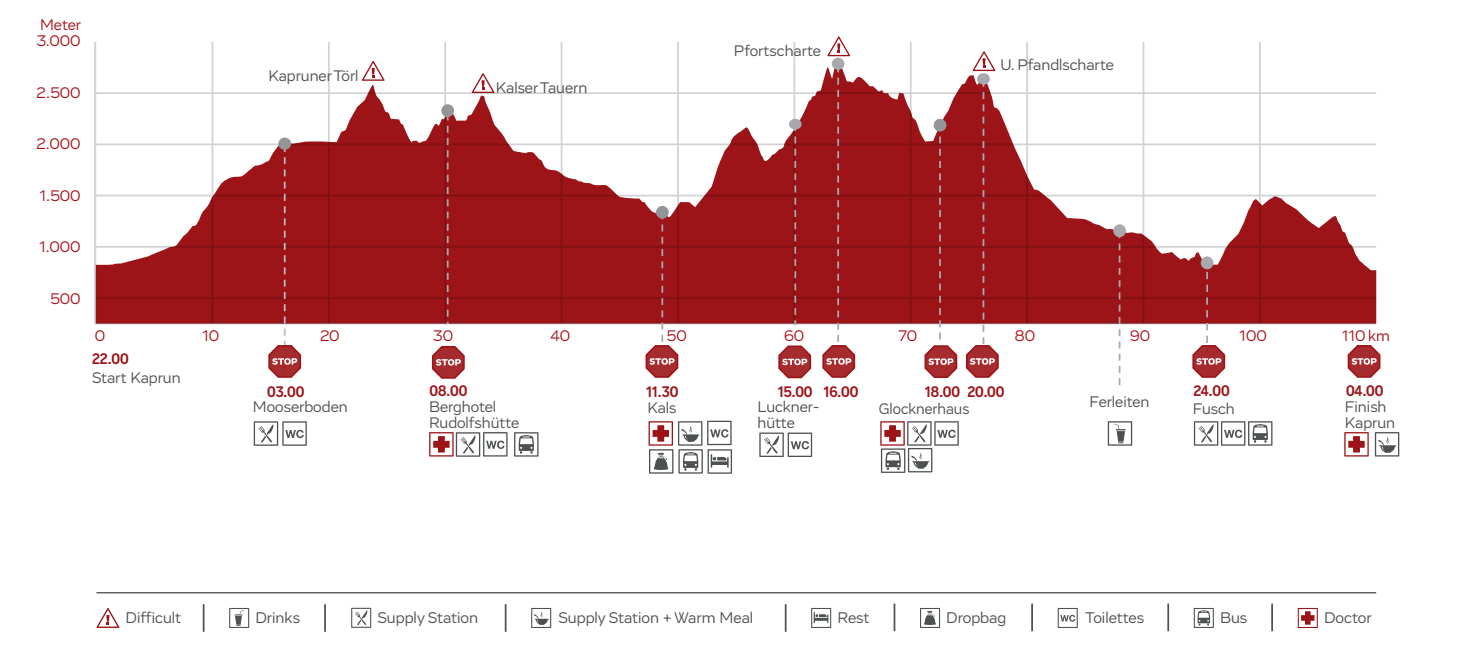
<style>
.page{position:relative;width:1474px;height:647px;background:#fff}
.page>*{position:absolute;margin:0;border:0;box-sizing:border-box;transform-origin:0 0}
.t1{font:15.92px "Vito";color:#4e5151}
.t2{font:15.75px/15.8px "Vito";color:#4e5151}
.t3{font:15.75px "Vito";letter-spacing:-.005em;color:#a91016}
.t4{font:700 15.75px "Vito Condensed";letter-spacing:-.005em;color:#9c1418}
.t5{font:15.75px "Vito";color:#4e5151;scale:.96 1}
</style>
<div class="page">
<hr style="left:793px;top:42px;width:2px;height:282px;background:#d1d2d4">
<hr style="left:677px;top:42px;width:2px;height:282px;background:#d1d2d4">
<hr style="left:560px;top:42px;width:2px;height:282px;background:#d1d2d4">
<hr style="left:444px;top:42px;width:2px;height:282px;background:#d1d2d4">
<hr style="left:328px;top:42px;width:2px;height:282px;background:#d1d2d4">
<hr style="left:211px;top:42px;width:2px;height:282px;background:#d1d2d4">
<hr style="left:909px;top:42px;width:2px;height:282px;background:#d1d2d4">
<hr style="left:1026px;top:42px;width:2px;height:282px;background:#d1d2d4">
<hr style="left:1142px;top:42px;width:2px;height:282px;background:#d1d2d4">
<hr style="left:1258px;top:42px;width:2px;height:282px;background:#d1d2d4">
<hr style="left:94px;top:42px;width:2px;height:282px;background:#d1d2d4">
<svg style="left:96px;top:58px;width:1280px;height:266px;fill:#9c1418"></svg>
<svg style="left:1118px;top:237px;width:2px;height:149px"></svg>
<svg style="left:447px;top:117px;width:1px;height:207px"></svg>
<div style="left:1113px;top:224px;width:12px;height:13px;background:#a8a9ad;border-radius:50%"></div>
<div style="left:933px;top:119px;width:13px;height:13px;background:#939598;border-radius:50%"></div>
<svg style="left:794px;top:129px;width:2px;height:196px"></svg>
<div style="left:789px;top:119px;width:12px;height:10px;background:#a8a9ad;border-radius:50%"></div>
<div style="left:656px;top:206px;width:12px;height:13px;background:#939598;border-radius:50%"></div>
<div style="left:441px;top:104px;width:13px;height:13px;background:#939598;border-radius:50%"></div>
<div style="left:278px;top:138px;width:13px;height:12px;background:#939598;border-radius:50%"></div>
<div style="left:1200px;top:256px;width:13px;height:13px;background:#a8a9ad;border-radius:50%"></div>
<svg style="left:1193px;top:421px;width:79px;height:25px"></svg>
<svg style="left:759px;top:432px;width:53px;height:25px"></svg>
<svg style="left:514px;top:432px;width:24px;height:25px"></svg>
<svg style="left:254px;top:421px;width:53px;height:25px"></svg>
<svg style="left:1344px;top:432px;width:24px;height:24px"></svg>
<svg style="left:1374px;top:432px;width:25px;height:24px"></svg>
<div style="left:977px;top:73px;width:12px;height:12px;background:#a8a9ad;border-radius:50%"></div>
<svg style="left:1107px;top:421px;width:25px;height:25px"></svg>
<svg style="left:648px;top:421px;width:84px;height:53px"></svg>
<svg style="left:1192px;top:272px;width:33px;height:106px"></svg>
<svg style="left:268px;top:145px;width:33px;height:233px;background:#aa3a3e"></svg>
<svg style="left:1347px;top:345px;width:33px;height:33px"></svg>
<svg style="left:432px;top:346px;width:33px;height:33px"></svg>
<svg style="left:778px;top:345px;width:33px;height:33px"></svg>
<svg style="left:645px;top:212px;width:33px;height:166px"></svg>
<svg style="left:924px;top:124px;width:33px;height:254px;background:#a93b3e"></svg>
<svg style="left:966px;top:81px;width:32px;height:297px;background:#a73438"></svg>
<svg style="left:880px;top:421px;width:78px;height:52px"></svg>
<svg style="left:429px;top:432px;width:78px;height:25px"></svg>
<div style="left:831px;top:58px;width:13px;height:12px;background:#a8a9ad;border-radius:50%"></div>
<svg style="left:822px;top:66px;width:33px;height:312px;background:#a73539"></svg>
<svg style="left:972px;top:51px;width:23px;height:20px"></svg>
<svg style="left:827px;top:36px;width:23px;height:20px"></svg>
<svg style="left:471px;top:73px;width:23px;height:20px"></svg>
<svg style="left:362px;top:61px;width:22px;height:20px"></svg>
<svg style="left:229px;top:608px;width:20px;height:20px"></svg>
<svg style="left:351px;top:608px;width:20px;height:20px"></svg>
<svg style="left:811px;top:608px;width:20px;height:20px"></svg>
<svg style="left:1057px;top:608px;width:20px;height:20px"></svg>
<svg style="left:1297px;top:608px;width:20px;height:20px"></svg>
<svg style="left:531px;top:608px;width:20px;height:20px"></svg>
<svg style="left:920px;top:608px;width:20px;height:20px"></svg>
<svg style="left:1193px;top:608px;width:20px;height:20px"></svg>
<svg style="left:96px;top:608px;width:23px;height:20px"></svg>
<hr style="left:96px;top:592px;width:1280px;height:1px;background:#4e5151">
<svg style="left:203px;top:604px;width:1px;height:28px"></svg>
<hr style="left:324px;top:604px;width:2px;height:28px;background:#4e5151">
<svg style="left:505px;top:604px;width:1px;height:28px"></svg>
<hr style="left:784px;top:604px;width:2px;height:28px;background:#4e5151">
<hr style="left:893px;top:603px;width:2px;height:28px;background:#4e5151">
<svg style="left:1031px;top:603px;width:1px;height:28px"></svg>
<hr style="left:1167px;top:603px;width:2px;height:28px;background:#4e5151">
<svg style="left:1271px;top:603px;width:1px;height:28px"></svg>
<p class="t3" style="left:40px;top:15px;width:42px">Meter</p>
<p class="t3" style="left:37px;top:31px;width:46px">3.000</p>
<p class="t3" style="left:37px;top:83px;width:46px">2.500</p>
<p class="t3" style="left:36px;top:134px;width:46px">2.000</p>
<p class="t3" style="left:39px;top:186px;width:43px">1.500</p>
<p class="t3" style="left:39px;top:237px;width:43px">1.000</p>
<p class="t3" style="left:50px;top:289px;width:32px">500</p>
<p class="t3" style="left:95px;top:326px;width:12px">0</p>
<p class="t4" style="left:92px;top:349px;width:38px">22.00</p>
<p class="t2" style="left:92px;top:370px;width:90px">Start Kaprun</p>
<p class="t2" style="left:268px;top:68px;width:92px">Kapruner Törl</p>
<p class="t2" style="left:496px;top:80px;width:93px">Kalser Tauern</p>
<p class="t2" style="left:733px;top:43px;width:89px">Pfortscharte</p>
<p class="t2" style="left:1000px;top:56px;width:115px">U. Pfandlscharte</p>
<p class="t3" style="left:202px;top:326px;width:19px">10</p>
<p class="t3" style="left:320px;top:326px;width:21px">20</p>
<p class="t3" style="left:433px;top:326px;width:21px">30</p>
<p class="t3" style="left:550px;top:326px;width:21px">40</p>
<p class="t3" style="left:666px;top:326px;width:22px">50</p>
<p class="t3" style="left:784px;top:326px;width:22px">60</p>
<p class="t3" style="left:898px;top:326px;width:20px">70</p>
<p class="t3" style="left:1014px;top:326px;width:22px">80</p>
<p class="t3" style="left:1130px;top:326px;width:22px">90</p>
<p class="t3" style="left:1239px;top:326px;width:29px">100</p>
<p class="t3" style="left:1341px;top:326px;width:50px">110 km</p>
<p class="t4" style="left:267px;top:382px;width:39px">03.00</p>
<p class="t4" style="left:429px;top:382px;width:39px">08.00</p>
<p class="t4" style="left:646px;top:382px;width:34px">11.30</p>
<p class="t4" style="left:778px;top:382px;width:82px">15.00 16.00</p>
<p class="t4" style="left:925px;top:382px;width:81px">18.00 20.00</p>
<p class="t4" style="left:1193px;top:382px;width:38px">24.00</p>
<p class="t4" style="left:1345px;top:381px;width:39px">04.00</p>
<p class="t2" style="left:1089px;top:393px;width:62px">Ferleiten</p>
<p class="t2" style="left:429px;top:399px;width:69px">Berghotel</p>
<p class="t2" style="left:647px;top:400px;width:30px">Kals</p>
<p class="t2" style="left:429px;top:415px;width:92px">Rudolfshütte</p>
<p class="t2" style="left:1344px;top:399px;width:52px">Finish<br>Kaprun</p>
<p class="t2" style="left:757px;top:399px;width:63px">Luckner&shy;hütte</p>
<p class="t2" style="left:253px;top:399px;width:96px">Mooserboden</p>
<p class="t5" style="left:878px;top:399px;width:96px">Glocknerhaus</p>
<p class="t2" style="left:1192px;top:400px;width:43px">Fusch</p>
<p class="t1" style="left:125px;top:608px;width:57px">Difficult</p>
<p class="t1" style="left:255px;top:608px;width:46px">Drinks</p>
<p class="t1" style="left:377px;top:608px;width:102px">Supply Station</p>
<p class="t1" style="left:558px;top:608px;width:196px">Supply Station + Warm Meal</p>
<p class="t1" style="left:837px;top:608px;width:33px">Rest</p>
<p class="t1" style="left:946px;top:608px;width:62px">Dropbag</p>
<p class="t1" style="left:1085px;top:608px;width:60px">Toilettes</p>
<p class="t1" style="left:1219px;top:608px;width:29px">Bus</p>
<p class="t1" style="left:1323px;top:608px;width:49px">Doctor</p>
</div>
